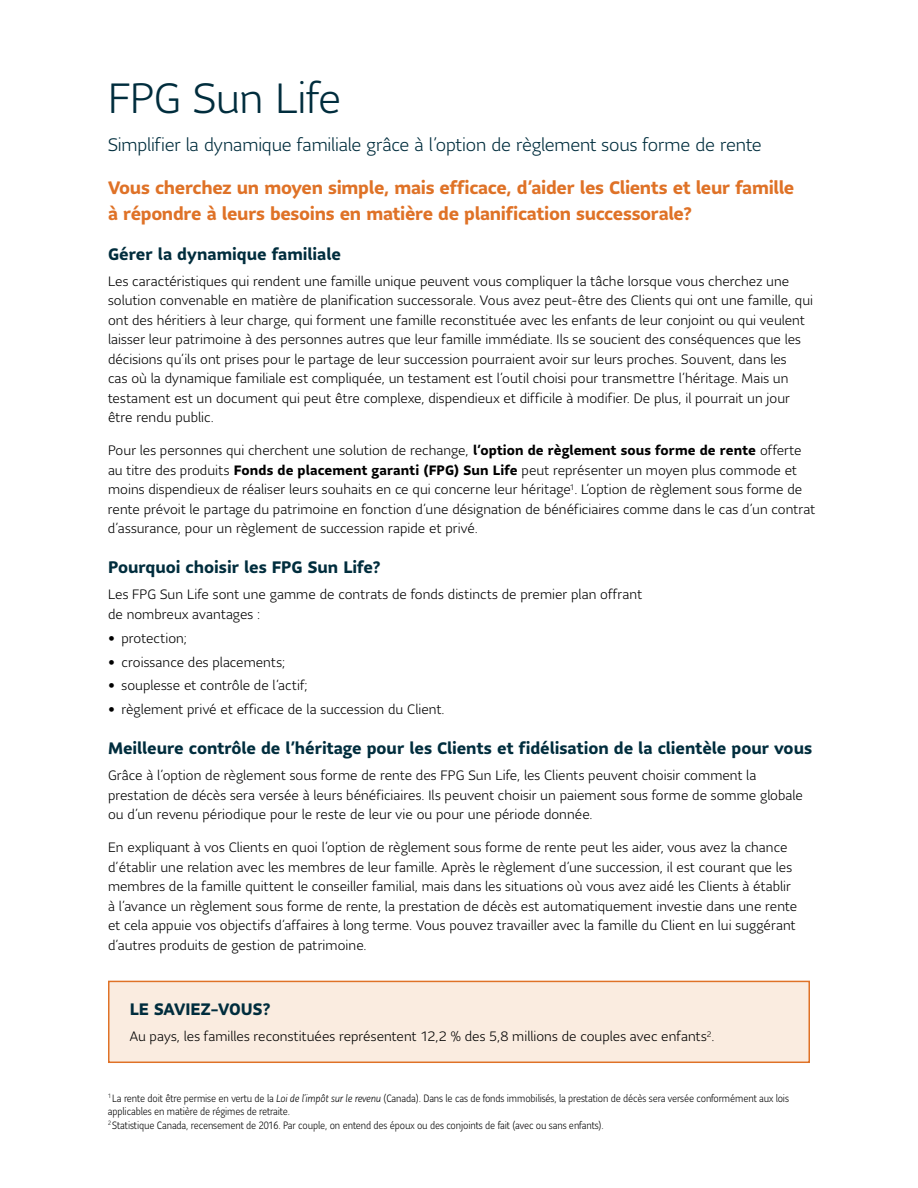
<style>
.page{position:relative;width:918px;height:1188px;background:#fff}
.page>*{position:absolute;margin:0;border:0;box-sizing:border-box;transform-origin:0 0}
.t1{font:300 42px "Sun Life Sans";letter-spacing:-.015em;color:#002d3d}
.t2{font:700 18px/25.5px "Sun Life Sans";letter-spacing:-.015em;color:#df7227}
.t3{font:300 18px "Sun Life Sans";letter-spacing:-.01em;color:#002d3d}
.t4{font:700 16.5px "Sun Life Sans";letter-spacing:-.005em;color:#002d3d}
.t5{font:300 13.5px/19.5px "Sun Life Sans";letter-spacing:.005em;color:#000}
.t6{font:300 10.5px/13.5px "Sun Life Sans Condensed";letter-spacing:-.01em;color:#000}
.s1{font-weight:700}
.s2{font-style:italic}
</style>
<div class="page">
<div style="left:109px;top:981px;width:700px;height:81px;background:#faece0"></div>
<div style="left:108px;top:981px;width:702px;height:82px;border:2px solid #df7227"></div>
<h1 class="t1" style="left:108px;top:70px;width:235px">FPG Sun Life</h1>
<h2 class="t3" style="left:108px;top:133px;width:655px">Simplifier la dynamique familiale grâce à l’option de règlement sous forme de rente</h2>
<h2 class="t2" style="left:108px;top:175px;width:688px">Vous cherchez un moyen simple, mais efficace, d’aider les Clients et leur famille à répondre à leurs besoins en matière de planification successorale?</h2>
<p class="t4" style="left:108px;top:243px;width:235px">Gérer la dynamique familiale</p>
<p class="t5" style="left:108px;top:271px;width:707px">Les caractéristiques qui rendent une famille unique peuvent vous compliquer la tâche lorsque vous cherchez une solution convenable en matière de planification successorale. Vous avez peut-être des Clients qui ont une famille, qui ont des héritiers à leur charge, qui forment une famille reconstituée avec les enfants de leur conjoint ou qui veulent laisser leur patrimoine à des personnes autres que leur famille immédiate. Ils se soucient des conséquences que les décisions qu’ils ont prises pour le partage de leur succession pourraient avoir sur leurs proches. Souvent, dans les<br>cas où la dynamique familiale est compliquée, un testament est l’outil choisi pour transmettre l’héritage. Mais un testament est un document qui peut être complexe, dispendieux et difficile à modifier. De plus, il pourrait un jour être rendu public.</p>
<p class="t5" style="left:108px;top:441px;width:709px">Pour les personnes qui cherchent une solution de rechange, <span class="s1">l’option de règlement sous forme de rente</span> offerte au titre des produits <span class="s1">Fonds de placement garanti (FPG) Sun Life</span> peut représenter un moyen plus commode et moins dispendieux de réaliser leurs souhaits en ce qui concerne leur héritage<sup>1</sup>. L’option de règlement sous forme de rente prévoit le partage du patrimoine en fonction d’une désignation de bénéficiaires comme dans le cas d’un contrat d’assurance, pour un règlement de succession rapide et privé.</p>
<p class="t4" style="left:108px;top:556px;width:275px">Pourquoi choisir les FPG Sun Life?</p>
<p class="t5" style="left:108px;top:585px;width:536px">Les FPG Sun Life sont une gamme de contrats de fonds distincts de premier plan offrant de nombreux avantages :</p>
<p class="t5" style="left:108px;top:628px;width:81px">• protection;</p>
<p class="t5" style="left:108px;top:652px;width:179px">• croissance des placements;</p>
<p class="t5" style="left:108px;top:676px;width:201px">• souplesse et contrôle de l’actif;</p>
<p class="t5" style="left:108px;top:699px;width:338px">• règlement privé et efficace de la succession du Client.</p>
<p class="t4" style="left:108px;top:737px;width:706px">Meilleure contrôle de l’héritage pour les Clients et fidélisation de la clientèle pour vous</p>
<p class="t5" style="left:108px;top:765px;width:697px">Grâce à l’option de règlement sous forme de rente des FPG Sun Life, les Clients peuvent choisir comment la prestation de décès sera versée à leurs bénéficiaires. Ils peuvent choisir un paiement sous forme de somme globale ou d’un revenu périodique pour le reste de leur vie ou pour une période donnée.</p>
<p class="t5" style="left:108px;top:837px;width:691px">En expliquant à vos Clients en quoi l’option de règlement sous forme de rente peut les aider, vous avez la chance d’établir une relation avec les membres de leur famille. Après le règlement d’une succession, il est courant que les membres de la famille quittent le conseiller familial, mais dans les situations où vous avez aidé les Clients à établir à l’avance un règlement sous forme de rente, la prestation de décès est automatiquement investie dans une rente et cela appuie vos objectifs d’affaires à long terme. Vous pouvez travailler avec la famille du Client en lui suggérant d’autres produits de gestion de patrimoine.</p>
<p class="t4" style="left:130px;top:998px;width:143px">LE SAVIEZ-VOUS?</p>
<p class="t5" style="left:130px;top:1026px;width:586px">Au pays, les familles reconstituées représentent 12,2 % des 5,8 millions de couples avec enfants<sup>2</sup>.</p>
<p class="t6" style="left:108px;top:1091px;width:683px"><sup>1</sup> La rente doit être permise en vertu de la <span class="s2">Loi de l’impôt sur le revenu</span> (Canada). Dans le cas de fonds immobilisés, la prestation de décès sera versée conformément aux lois applicables en matière de régimes de retraite.<br><sup>2</sup> Statistique Canada, recensement de 2016. Par couple, on entend des époux ou des conjoints de fait (avec ou sans enfants).</p>
</div>
